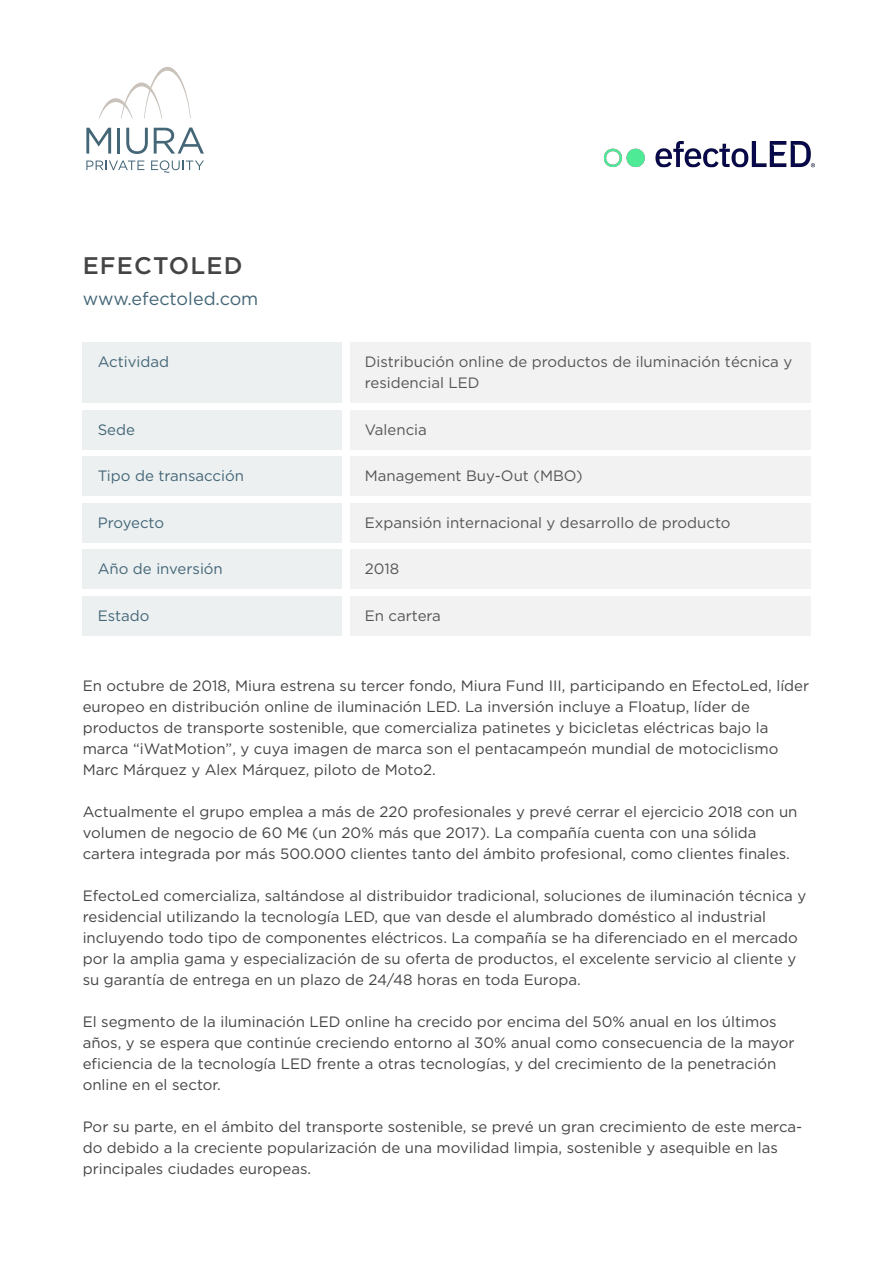
<style>
.page{position:relative;width:893px;height:1263px;background:#fff}
.page>*{position:absolute;margin:0;border:0;box-sizing:border-box;transform-origin:0 0}
.t1{font:500 24px "Gotham";letter-spacing:.05em;color:#444}
.t2{font:18px "Gotham";color:#467}
.t3{font:15px/21px "Gotham";color:#444}
.t4{font:15px/21px "Gotham";color:#555}
.t5{font:15px "Gotham";color:#467}
.s1{font-family:"Myriad Pro"}
</style>
<div class="page">
<svg style="left:86px;top:160px;width:58px;height:10px"></svg>
<svg style="left:86px;top:128px;width:25px;height:26px"></svg>
<hr style="left:117px;top:128px;width:3px;height:26px;background:#467">
<svg style="left:126px;top:128px;width:22px;height:26px"></svg>
<svg style="left:154px;top:128px;width:50px;height:26px"></svg>
<svg style="left:151px;top:160px;width:53px;height:13px"></svg>
<svg style="left:99px;top:67px;width:92px;height:52px"></svg>
<div style="left:350px;top:596px;width:460px;height:39px;background:#f2f2f2"></div>
<div style="left:83px;top:596px;width:259px;height:39px;background:#ecf0f1"></div>
<div style="left:350px;top:550px;width:460px;height:39px;background:#f2f2f2"></div>
<div style="left:83px;top:550px;width:259px;height:39px;background:#ecf0f1"></div>
<div style="left:350px;top:410px;width:460px;height:39px;background:#f2f2f2"></div>
<div style="left:350px;top:457px;width:460px;height:39px;background:#f2f2f2"></div>
<div style="left:83px;top:410px;width:259px;height:39px;background:#ecf0f1"></div>
<div style="left:83px;top:457px;width:259px;height:39px;background:#ecf0f1"></div>
<div style="left:350px;top:503px;width:460px;height:39px;background:#f2f2f2"></div>
<div style="left:83px;top:503px;width:259px;height:39px;background:#ecf0f1"></div>
<div style="left:350px;top:343px;width:460px;height:60px;background:#f2f2f2"></div>
<div style="left:83px;top:343px;width:259px;height:60px;background:#ecf0f1"></div>
<img style="left:603px;top:141px;width:212px;height:27px">
<h1 class="t1" style="left:83px;top:252px;width:161px">EFECTOLED</h1>
<p class="t2" style="left:83px;top:289px;width:177px">www.efectoled.com</p>
<p class="t5" style="left:98px;top:353px;width:73px">Actividad</p>
<p class="t4" style="left:365px;top:351px;width:429px">Distribución online de productos de iluminación técnica y residencial LED</p>
<p class="t5" style="left:98px;top:421px;width:39px">Sede</p>
<p class="t5" style="left:98px;top:467px;width:148px">Tipo de transacción</p>
<p class="t5" style="left:98px;top:514px;width:68px">Proyecto</p>
<p class="t4" style="left:365px;top:511px;width:367px">Expansión internacional y desarrollo de producto</p>
<p class="t4" style="left:365px;top:418px;width:64px">Valencia</p>
<p class="t4" style="left:365px;top:465px;width:219px">Management Buy-Out (MBO)</p>
<p class="t5" style="left:98px;top:560px;width:127px">Año de inversión</p>
<p class="t4" style="left:365px;top:558px;width:36px">2018</p>
<p class="t5" style="left:98px;top:607px;width:53px">Estado</p>
<p class="t4" style="left:365px;top:604px;width:78px">En cartera</p>
<p class="t3" style="left:83px;top:675px;width:728px">En octubre de 2018, Miura estrena su tercer fondo, Miura Fund III, participando en EfectoLed, líder europeo en distribución online de iluminación LED. La inversión incluye a Floatup, líder de productos de transporte sostenible, que comercializa patinetes y bicicletas eléctricas bajo la marca “iWatMotion”, y cuya imagen de marca son el pentacampeón mundial de motociclismo Marc Márquez y Alex Márquez, piloto de Moto2.</p>
<p class="t3" style="left:83px;top:801px;width:716px">Actualmente el grupo emplea a más de 220 profesionales y prevé cerrar el ejercicio 2018 con un volumen de negocio de 60 M<span class="s1">€</span> (un 20% más que 2017). La compañía cuenta con una sólida cartera integrada por más 500.000 clientes tanto del ámbito profesional, como clientes finales.</p>
<p class="t3" style="left:83px;top:885px;width:725px">EfectoLed comercializa, saltándose al distribuidor tradicional, soluciones de iluminación técnica y residencial utilizando la tecnología LED, que van desde el alumbrado doméstico al industrial incluyendo todo tipo de componentes eléctricos. La compañía se ha diferenciado en el mercado por la amplia gama y especialización de su oferta de productos, el excelente servicio al cliente y su garantía de entrega en un plazo de 24/48 horas en toda Europa.</p>
<p class="t3" style="left:83px;top:1011px;width:713px">El segmento de la iluminación LED online ha crecido por encima del 50% anual en los últimos años, y se espera que continúe creciendo entorno al 30% anual como consecuencia de la mayor eficiencia de la tecnología LED frente a otras tecnologías, y del crecimiento de la penetración online en el sector.</p>
<p class="t3" style="left:83px;top:1116px;width:721px">Por su parte, en el ámbito del transporte sostenible, se prevé un gran crecimiento de este merca&shy;do debido a la creciente popularización de una movilidad limpia, sostenible y asequible en las principales ciudades europeas.</p>
</div>
